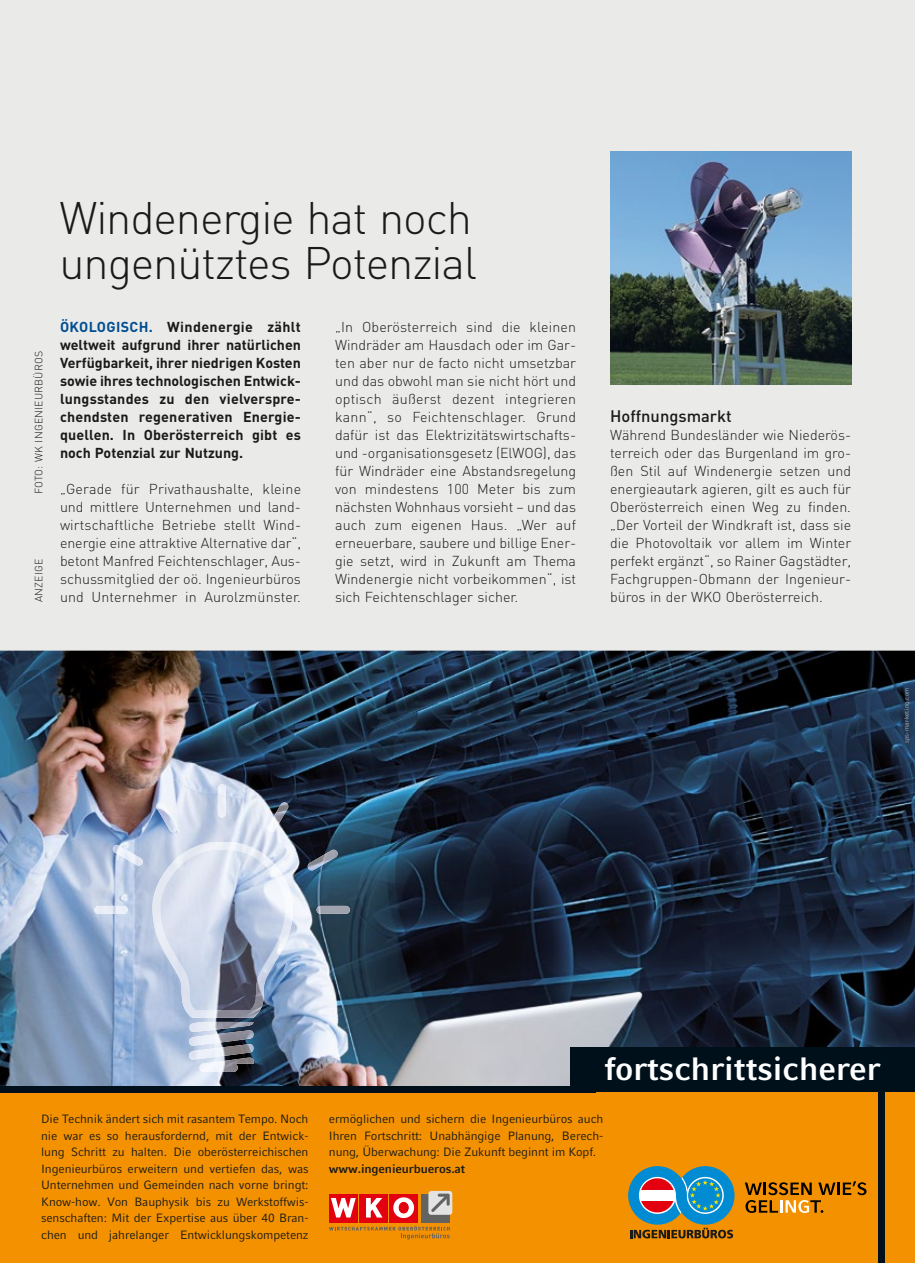
<style>
.page{position:relative;width:915px;height:1263px;background:#fff}
.page>*{position:absolute;margin:0;border:0;box-sizing:border-box;transform-origin:0 0}
.t1{font:45px/45px "DIN Light";letter-spacing:-.025em;color:#1a1a18}
.t2{font:700 32.25px "Compatil Fact LT Pro";color:#fff}
.t3{font:16.5px "DIN Medium";color:#1a1a18}
.t4{font:14.25px/18px "DIN Light";color:#1a1a18;text-align:justify}
.t5{font:14.25px/18px "DIN Bold";color:#1a1a18;text-align:justify}
.t6{font:12px/16.5px "Compatil Fact LT Pro";letter-spacing:-.01em;color:#1a1a18;text-align:justify}
.t7{font:700 12px "Compatil Fact LT Pro";letter-spacing:-.01em;color:#1a1a18}
.t8{font:10.5px "DIN Light";letter-spacing:.02em;color:#1a1a18}
.t9{font:300 6px "PF Beau Sans Pro";letter-spacing:.05em;color:#b1b2b3}
.s1{color:#004d91}
</style>
<div class="page">
<div style="left:0;top:0;width:914px;height:651px;background:#eaebe9"></div>
<img style="left:610px;top:152px;width:240px;height:233px">
<img style="left:0;top:651px;width:914px;height:435px">
<div style="left:570px;top:1047px;width:344px;height:46px;background:#00101a"></div>
<div style="left:0;top:1093px;width:914px;height:170px;background:#f39100"></div>
<div style="left:0;top:1086px;width:595px;height:7px;background:#00101a"></div>
<div style="left:878px;top:1085px;width:6px;height:178px;background:#00101a"></div>
<svg style="left:744px;top:1181px;width:122px;height:32px"></svg>
<div style="left:675px;top:1166px;width:59px;height:59px;background:#008bd2;border-radius:50%"></div>
<svg style="left:686px;top:1177px;width:37px;height:37px"></svg>
<div style="left:628px;top:1166px;width:58px;height:59px;background:#008bd2;border-radius:50%"></div>
<svg style="left:638px;top:1177px;width:37px;height:37px"></svg>
<div style="left:688px;top:1178px;width:34px;height:34px;background:#008bd2;border-radius:50%"></div>
<div style="left:640px;top:1178px;width:34px;height:34px;background:#fff;border-radius:50%"></div>
<svg style="left:640px;top:1178px;width:34px;height:11px"></svg>
<svg style="left:640px;top:1201px;width:34px;height:11px"></svg>
<svg style="left:674px;top:1175px;width:46px;height:40px"></svg>
<svg style="left:630px;top:1228px;width:102px;height:10px"></svg>
<div style="left:389px;top:1193px;width:29px;height:29px;background:#e3000f"></div>
<div style="left:359px;top:1193px;width:29px;height:29px;background:#e3000f"></div>
<svg style="left:366px;top:1198px;width:16px;height:19px"></svg>
<div style="left:329px;top:1193px;width:28px;height:29px;background:#e3000f"></div>
<svg style="left:331px;top:1198px;width:24px;height:19px"></svg>
<svg style="left:393px;top:1197px;width:21px;height:21px"></svg>
<div style="left:399px;top:1202px;width:9px;height:11px;background:#e3000f;border-radius:50%"></div>
<div style="left:399px;top:1202px;width:9px;height:11px;border:1px solid #e3000f;border-radius:50%"></div>
<div style="left:421px;top:1193px;width:28px;height:29px;background:#636362"></div>
<div style="left:428px;top:1191px;width:24px;height:24px;background:#e3e3e3;border-radius:3px"></div>
<svg style="left:428px;top:1191px;width:23px;height:24px"></svg>
<svg style="left:329px;top:1226px;width:120px;height:13px"></svg>
<img style="left:189px;top:1022px;width:66px;height:10px">
<img style="left:188px;top:1030px;width:65px;height:14px">
<img style="left:188px;top:1044px;width:65px;height:15px">
<img style="left:152px;top:842px;width:141px;height:176px">
<img style="left:218px;top:784px;width:8px;height:33px;border-radius:4px">
<img style="left:156px;top:802px;width:22px;height:30px">
<img style="left:112px;top:845px;width:31px;height:21px">
<img style="left:94px;top:906px;width:34px;height:8px;border-radius:4px">
<img style="left:267px;top:802px;width:22px;height:30px">
<img style="left:307px;top:850px;width:31px;height:20px">
<img style="left:316px;top:906px;width:34px;height:8px;border-radius:4px">
<img style="left:199px;top:1057px;width:55px;height:15px">
<img style="left:160px;top:850px;width:125px;height:160px">
<p class="t8" style="left:32px;top:494px;width:145px;rotate:-90deg">FOTO: WK INGENIEURBÜROS</p>
<p class="t8" style="left:32px;top:602px;width:45px;rotate:-90deg">ANZEIGE</p>
<h1 class="t1" style="left:60px;top:195px;width:418px">Windenergie hat noch ungenütztes Potenzial</h1>
<p class="t5" style="left:60px;top:317px;width:242px"><span class="s1">ÖKOLOGISCH.</span> Windenergie zählt weltweit aufgrund ihrer natürlichen Verfügbarkeit, ihrer niedrigen Kosten sowie ihres technologischen Entwick&shy;lungsstandes zu den vielverspre&shy;chendsten regenerativen Energie&shy;quellen. In Oberösterreich gibt es noch Potenzial zur Nutzung.</p>
<p class="t4" style="left:60px;top:480px;width:242px">„Gerade für Privathaushalte, kleine und mittlere Unternehmen und land&shy;wirtschaftliche Betriebe stellt Wind&shy;energie eine attraktive Alternative dar“, betont Manfred Feichtenschlager, Aus&shy;schussmitglied der oö. Ingenieurbüros und Unternehmer in Aurolzmünster.</p>
<p class="t4" style="left:335px;top:318px;width:242px">„In Oberösterreich sind die kleinen Windräder am Hausdach oder im Gar&shy;ten aber nur de facto nicht umsetzbar und das obwohl man sie nicht hört und optisch äußerst dezent integrieren kann“, so Feichtenschlager. Grund dafür ist das Elektrizitätswirtschafts&shy;und -organisationsgesetz (ElWOG), das für Windräder eine Abstandsregelung von mindestens 100 Meter bis zum nächsten Wohnhaus vorsieht – und das auch zum eigenen Haus. „Wer auf erneuerbare, saubere und billige Ener&shy;gie setzt, wird in Zukunft am Thema Windenergie nicht vorbeikommen“, ist sich Feichtenschlager sicher.</p>
<p class="t3" style="left:610px;top:406px;width:123px">Hoffnungsmarkt</p>
<p class="t4" style="left:610px;top:426px;width:242px">Während Bundesländer wie Niederös&shy;terreich oder das Burgenland im gro&shy;ßen Stil auf Windenergie setzen und energieautark agieren, gilt es auch für Oberösterreich einen Weg zu finden. „Der Vorteil der Windkraft ist, dass sie die Photovoltaik vor allem im Winter perfekt ergänzt“, so Rainer Gagstädter, Fachgruppen-Obmann der Ingenieur&shy;büros in der WKO Oberösterreich.</p>
<p class="t9" style="left:903px;top:743px;width:57px;rotate:-90deg">sps-marketing.com</p>
<h2 class="t2" style="left:604px;top:1050px;width:277px">fortschrittsicherer</h2>
<p class="t6" style="left:41px;top:1111px;width:269px">Die Technik ändert sich mit rasantem Tempo. Noch nie war es so herausfordernd, mit der Entwick&shy;lung Schritt zu halten. Die oberösterreichischen Ingenieurbüros erweitern und vertiefen das, was Unternehmen und Gemeinden nach vorne bringt:<br>Know-how. Von Bauphysik bis zu Werkstoffwis&shy;senschaften: Mit der Expertise aus über 40 Bran&shy;chen und jahrelanger Entwicklungskompetenz</p>
<p class="t6" style="left:329px;top:1111px;width:276px">ermöglichen und sichern die Ingenieurbüros auch Ihren Fortschritt: Unabhängige Planung, Berech&shy;nung, Überwachung: Die Zukunft beginnt im Kopf.</p>
<p class="t7" style="left:329px;top:1161px;width:138px">www.ingenieurbueros.at</p>
</div>
